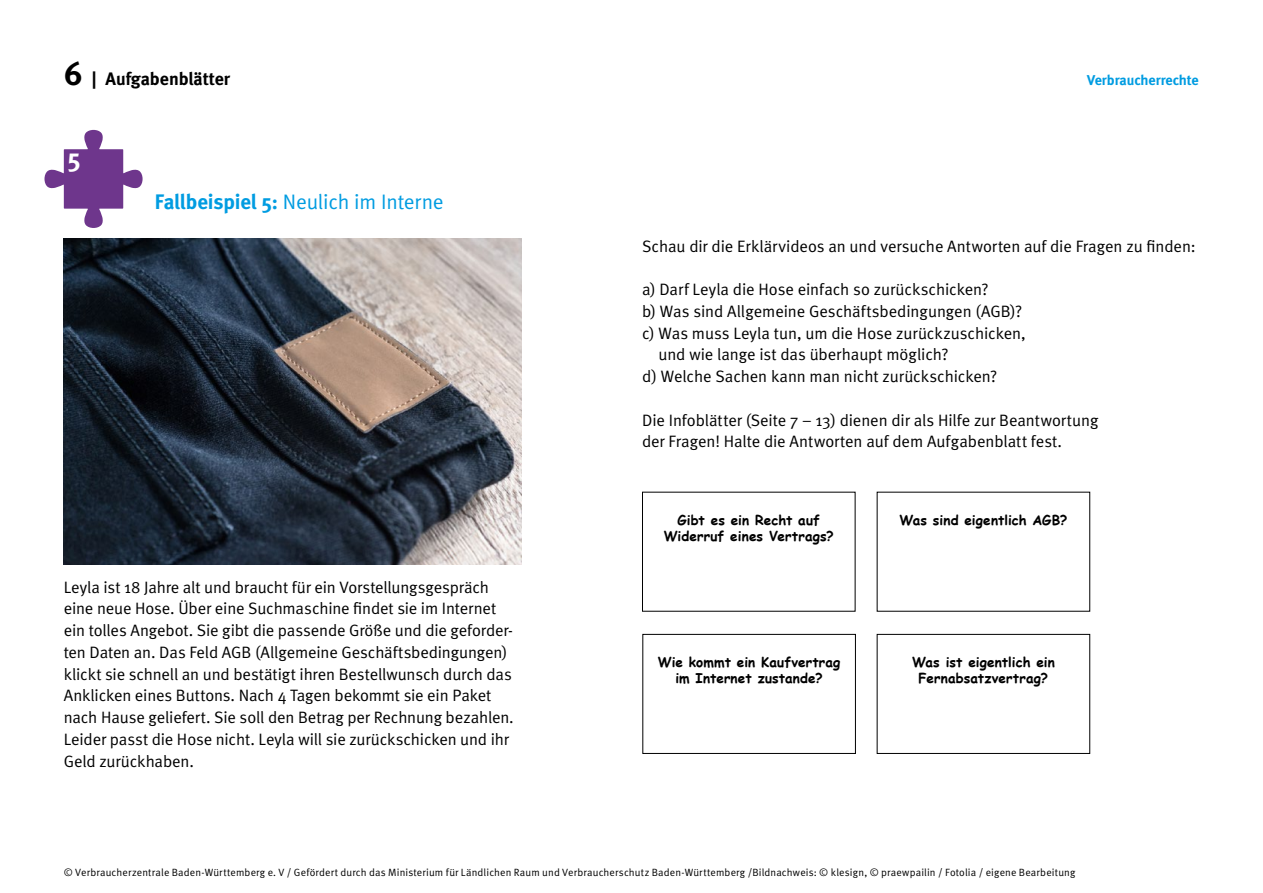
<style>
.page{position:relative;width:1263px;height:893px;background:#fff}
.page>*{position:absolute;margin:0;border:0;box-sizing:border-box;transform-origin:0 0}
.t1{font:700 26.25px "Meta";color:#fff}
.t2{font:21px "Meta Normal";letter-spacing:-.01em;color:#009ce1}
.t3{font:700 18px "Meta";color:#000}
.t4{font:16.5px/21.8px "Meta Normal";letter-spacing:-.005em;color:#000}
.t5{font:700 14.25px "Meta";color:#009ce1}
.t6{font:700 13.5px/16.5px "Comic Sans MS";letter-spacing:.005em;color:#000;text-align:center}
.t7{font:10.5px "Meta Normal";letter-spacing:.015em;color:#000}
.s1{font-size:33px}
.s2{font-family:"Meta";font-weight:700}
</style>
<div class="page">
<div style="left:642px;top:634px;width:214px;height:120px;border:1px solid #000"></div>
<div style="left:877px;top:634px;width:213px;height:120px;border:1px solid #000"></div>
<img style="left:64px;top:239px;width:457px;height:325px">
<svg style="left:44px;top:130px;width:99px;height:98px"></svg>
<p class="t3" style="left:64px;top:68px;width:168px"><span class="s1">6</span> | Aufgabenblätter</p>
<h1 class="t1" style="left:68px;top:142px;width:15px">5</h1>
<p class="t2" style="left:155px;top:189px;width:290px"><span class="s2">Fallbeispiel 5:</span> Neulich im Interne</p>
<p class="t4" style="left:64px;top:576px;width:451px">Leyla ist 18 Jahre alt und braucht für ein Vorstellungsgespräch eine neue Hose. Über eine Suchmaschine findet sie im Internet ein tolles Angebot. Sie gibt die passende Größe und die geforder&shy;ten Daten an. Das Feld AGB (Allgemeine Geschäftsbedingungen) klickt sie schnell an und bestätigt ihren Bestellwunsch durch das Anklicken eines Buttons. Nach 4 Tagen bekommt sie ein Paket nach Hause geliefert. Sie soll den Betrag per Rechnung bezahlen.<br>Leider passt die Hose nicht. Leyla will sie zurückschicken und ihr Geld zurückhaben.</p>
<p class="t5" style="left:1087px;top:72px;width:113px">Verbraucherrechte</p>
<p class="t4" style="left:642px;top:235px;width:555px">Schau dir die Erklärvideos an und versuche Antworten auf die Fragen zu finden:</p>
<p class="t4" style="left:642px;top:278px;width:348px">a) Darf Leyla die Hose einfach so zurückschicken?</p>
<p class="t4" style="left:642px;top:300px;width:381px">b) Was sind Allgemeine Geschäftsbedingungen (AGB)?</p>
<p class="t4" style="left:642px;top:322px;width:385px">c) Was muss Leyla tun, um die Hose zurückzuschicken,</p>
<p class="t4" style="left:658px;top:344px;width:291px">und wie lange ist das überhaupt möglich?</p>
<p class="t4" style="left:642px;top:365px;width:357px">d) Welche Sachen kann man nicht zurückschicken?</p>
<p class="t4" style="left:642px;top:409px;width:458px">Die Infoblätter (Seite 7 – 13) dienen dir als Hilfe zur Beantwortung der Fragen! Halte die Antworten auf dem Aufgabenblatt fest.</p>
<p class="t6" style="left:677px;top:511px;width:144px">Gibt es ein Recht auf</p>
<p class="t6" style="left:899px;top:511px;width:170px">Was sind eigentlich AGB?</p>
<p class="t6" style="left:664px;top:527px;width:172px">Widerruf eines Vertrags?</p>
<p class="t6" style="left:658px;top:653px;width:184px">Wie kommt ein Kaufvertrag im Internet zustande?</p>
<p class="t6" style="left:912px;top:653px;width:144px">Was ist eigentlich ein<br>Fernabsatzvertrag?</p>
<p class="t7" style="left:64px;top:866px;width:1013px">© Verbraucherzentrale Baden-Württemberg e. V / Gefördert durch das Ministerium für Ländlichen Raum und Verbraucherschutz Baden-Württemberg /Bildnachweis: © klesign, © praewpailin / Fotolia / eigene Bearbeitung</p>
</div>
